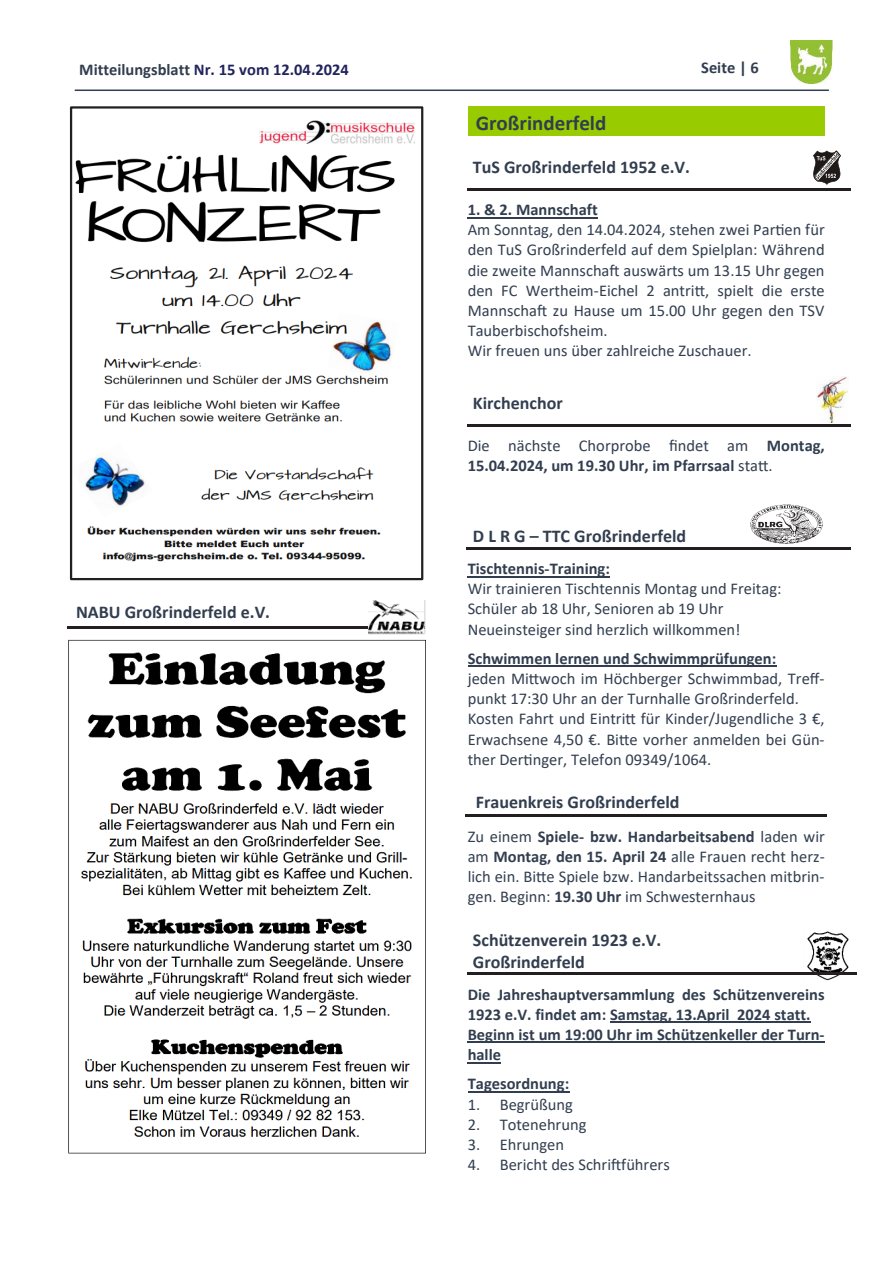
<style>
.page{position:relative;width:893px;height:1263px;background:#fff}
.page>*{position:absolute;margin:0;border:0;box-sizing:border-box;transform-origin:0 0}
.t1{font:700 21px "Calibri";color:#323e4f}
.t2{font:700 18px/22px "Calibri";color:#323e4f}
.t3{font:16.5px/20.1px "Calibri";color:#323e4f}
.t4{font:700 16.5px/20.1px "Calibri";color:#323e4f}
.t5{font:700 16.5px "Calibri";color:#22245e}
.s1{color:#323e4f}
.s2{font-weight:700}
.s3{font-weight:400}
</style>
<div class="page">
<img style="left:790px;top:40px;width:42px;height:44px">
<hr style="left:75px;top:90px;width:754px;height:1px;background:#333f50">
<img style="left:807px;top:931px;width:42px;height:49px">
<hr style="left:67px;top:627px;width:288px;height:2px;background:#231f20">
<hr style="left:356px;top:627px;width:68px;height:2px;background:#231f20">
<div style="left:468px;top:106px;width:356px;height:30px;background:#9c0"></div>
<hr style="left:467px;top:188px;width:330px;height:2px;background:#231f20">
<hr style="left:799px;top:188px;width:52px;height:2px;background:#231f20">
<hr style="left:468px;top:217px;width:130px;height:1px;background:#323e4f">
<hr style="left:467px;top:424px;width:330px;height:2px;background:#231f20">
<hr style="left:799px;top:424px;width:52px;height:2px;background:#231f20">
<hr style="left:467px;top:547px;width:256px;height:2px;background:#231f20">
<hr style="left:724px;top:547px;width:127px;height:2px;background:#231f20">
<hr style="left:468px;top:576px;width:142px;height:1px;background:#323e4f">
<hr style="left:468px;top:666px;width:309px;height:1px;background:#323e4f">
<hr style="left:465px;top:814px;width:362px;height:3px;background:#231f20">
<hr style="left:467px;top:972px;width:330px;height:3px;background:#231f20">
<hr style="left:799px;top:972px;width:58px;height:3px;background:#231f20">
<hr style="left:610px;top:1022px;width:201px;height:1px;background:#323e4f">
<hr style="left:468px;top:1042px;width:357px;height:1px;background:#323e4f">
<hr style="left:468px;top:1062px;width:33px;height:1px;background:#323e4f">
<hr style="left:468px;top:1091px;width:101px;height:1px;background:#323e4f">
<img style="left:75px;top:120px;width:340px;height:442px">
<div style="left:70px;top:106px;width:353px;height:474px;border:2px solid #231f20"></div>
<img style="left:68px;top:639px;width:358px;height:515px">
<svg style="left:813px;top:151px;width:27px;height:33px"></svg>
<img style="left:368px;top:601px;width:58px;height:33px">
<img style="left:816px;top:377px;width:32px;height:46px">
<img style="left:751px;top:504px;width:72px;height:39px">
<p class="t5" style="left:79px;top:58px;width:271px"><span class="s1">Mitteilungsblatt</span> Nr. 15 vom 12.04.2024</p>
<p class="t4" style="left:701px;top:58px;width:59px">Seite | 6</p>
<p class="t1" style="left:476px;top:109px;width:132px">Großrinderfeld</p>
<p class="t2" style="left:473px;top:156px;width:219px">TuS Großrinderfeld 1952 e.V.</p>
<p class="t3" style="left:468px;top:199px;width:359px"><span class="s2">1. &amp; 2. Mannschaft<br></span>Am Sonntag, den 14.04.2024, stehen zwei Partien für den TuS Großrinderfeld auf dem Spielplan: Während die zweite Mannschaft auswärts um 13.15 Uhr gegen den FC Wertheim-Eichel 2 antritt, spielt die erste Mannschaft zu Hause um 15.00 Uhr gegen den TSV Tauberbischofsheim.<br>Wir freuen uns über zahlreiche Zuschauer.</p>
<p class="t2" style="left:76px;top:601px;width:195px">NABU Großrinderfeld e.V.</p>
<p class="t2" style="left:473px;top:392px;width:91px">Kirchenchor</p>
<p class="t4" style="left:468px;top:435px;width:359px"><span class="s3">Die nächste Chorprobe findet am</span> Montag,<br>15.04.2024, um 19.30 Uhr, im Pfarrsaal <span class="s3">statt.</span></p>
<p class="t2" style="left:473px;top:525px;width:215px">D L R G – TTC Großrinderfeld</p>
<p class="t3" style="left:468px;top:558px;width:315px"><span class="s2">Tischtennis-Training:<br></span>Wir trainieren Tischtennis Montag und Freitag:<br>Schüler ab 18 Uhr, Senioren ab 19 Uhr Neueinsteiger sind herzlich willkommen!</p>
<p class="t3" style="left:468px;top:648px;width:358px"><span class="s2">Schwimmen lernen und Schwimmprüfungen:<br></span>jeden Mittwoch im Höchberger Schwimmbad, Treff&shy;punkt 17:30 Uhr an der Turnhalle Großrinderfeld.<br>Kosten Fahrt und Eintritt für Kinder/Jugendliche 3 €, Erwachsene 4,50 €. Bitte vorher anmelden bei Gün&shy;ther Dertinger, Telefon 09349/1064.</p>
<p class="t2" style="left:476px;top:791px;width:205px">Frauenkreis Großrinderfeld</p>
<p class="t3" style="left:468px;top:826px;width:359px;text-align:justify">Zu einem <span class="s2">Spiele- bzw. Handarbeitsabend</span> laden wir am <span class="s2">Montag, den 15. April 24</span> alle Frauen recht herz&shy;lich ein. Bitte Spiele bzw. Handarbeitssachen mitbrin&shy;gen. Beginn: <span class="s2">19.30 Uhr</span> im Schwesternhaus</p>
<p class="t2" style="left:473px;top:928px;width:190px">Schützenverein 1923 e.V.<br>Großrinderfeld</p>
<p class="t4" style="left:468px;top:984px;width:358px">Die Jahreshauptversammlung des Schützenvereins 1923 e.V. findet am: Samstag, 13.April 2024 statt.<br>Beginn ist um 19:00 Uhr im Schützenkeller der Turn&shy;halle</p>
<p class="t4" style="left:468px;top:1073px;width:103px">Tagesordnung:</p>
<p class="t3" style="left:468px;top:1093px;width:107px">1. Begrüßung</p>
<p class="t3" style="left:468px;top:1114px;width:120px">2. Totenehrung</p>
<p class="t3" style="left:468px;top:1134px;width:98px">3. Ehrungen</p>
<p class="t3" style="left:468px;top:1154px;width:203px">4. Bericht des Schriftführers</p>
</div>
